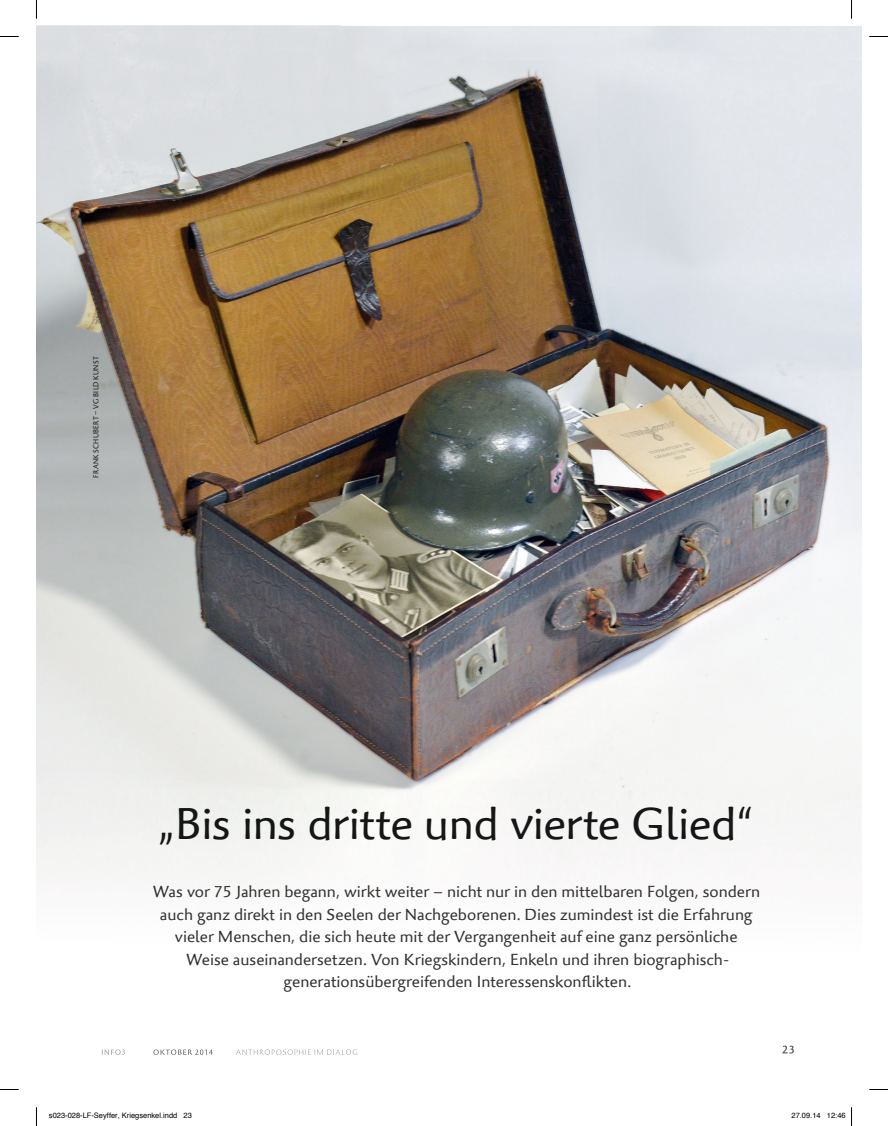
<style>
.page{position:relative;width:888px;height:1126px;background:#fff}
.page>*{position:absolute;margin:0;border:0;box-sizing:border-box;transform-origin:0 0}
.t1{font:45px "Palatino Sans Infl Com";letter-spacing:-.005em;color:#151616}
.t2{font:16.25px/22.5px "Palatino Sans Com";color:#323232;text-align:center}
.t3{font:7.5px "Helvetica";color:#000}
.t4{font:7.5px "Palatino Sans Com";letter-spacing:.045em;color:#151616;scale:.9 1}
</style>
<div class="page">
<img style="left:36px;top:26px;width:826px;height:1029px">
<div style="left:548px;top:68px;width:247px;height:13px;background:#e3e7eb"></div>
<svg style="left:782px;top:1045px;width:12px;height:8px"></svg>
<img style="left:102px;top:1049px;width:28px;height:5px">
<svg style="left:133px;top:1049px;width:26px;height:6px"></svg>
<img style="left:161px;top:1049px;width:52px;height:5px">
<svg style="left:213px;top:1054px;width:21px;height:1px"></svg>
<img style="left:236px;top:1049px;width:121px;height:5px">
<svg style="left:0;top:36px;width:19px;height:1px"></svg>
<svg style="left:869px;top:36px;width:19px;height:1px"></svg>
<svg style="left:0;top:1089px;width:19px;height:1px"></svg>
<svg style="left:869px;top:1089px;width:19px;height:1px"></svg>
<svg style="left:36px;top:0;width:1px;height:19px"></svg>
<svg style="left:36px;top:1107px;width:1px;height:18px"></svg>
<svg style="left:851px;top:0;width:1px;height:19px"></svg>
<svg style="left:851px;top:1107px;width:1px;height:18px"></svg>
<p class="t4" style="left:91px;top:478px;width:137px;rotate:-90deg">FRANK SCHUBERT – VG BILD KUNST</p>
<h1 class="t1" style="left:159px;top:795px;width:595px">„Bis ins dritte und vierte Glied“</h1>
<p class="t2" style="left:153px;top:880px;width:609px">Was vor 75 Jahren begann, wirkt weiter – nicht nur in den mittelbaren Folgen, sondern auch ganz direkt in den Seelen der Nachgeborenen. Dies zumindest ist die Erfahrung vieler Menschen, die sich heute mit der Vergangenheit auf eine ganz persönliche Weise auseinandersetzen. Von Kriegskindern, Enkeln und ihren biographisch&shy;generationsübergreifenden Interessenskonflikten.</p>
<p class="t3" style="left:49px;top:1109px;width:144px">s023-028-LF-Seyffer, Kriegsenkel.indd 23</p>
<p class="t3" style="left:791px;top:1109px;width:56px">27.09.14 12:46</p>
</div>
